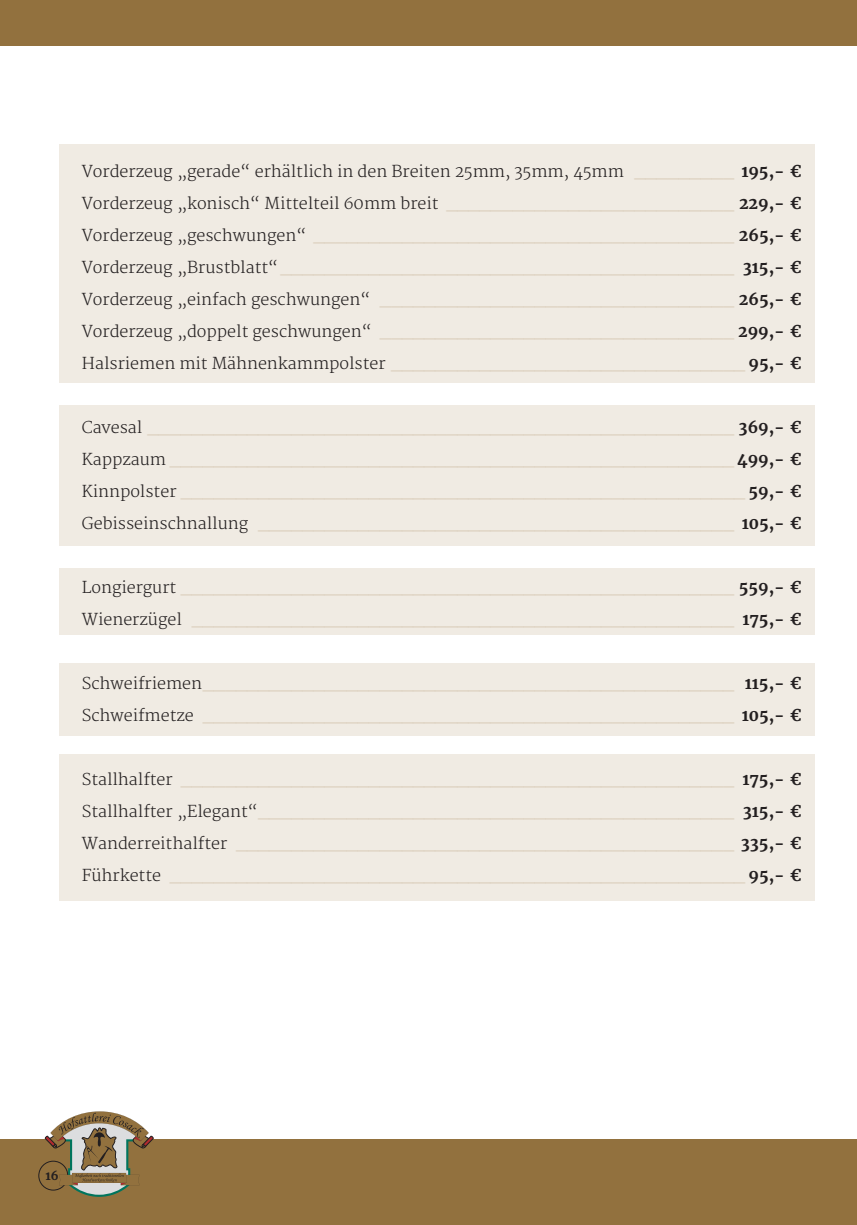
<style>
.page{position:relative;width:857px;height:1225px;background:#fff}
.page>*{position:absolute;margin:0;border:0;box-sizing:border-box;transform-origin:0 0}
.copy_Preis-Block{font:300 16px "Merriweather";color:#d6c8b3}
.copy_Preis-Block-2{font:300 16px "Merriweather";color:#231f20}
.t1{font:700 12px "Merriweather";color:#231f20}
.s1{color:#d6c8b3}
.s2{font-weight:700}
.s3{color:#231f20}
.s4{font-weight:700;color:#231f20}
</style>
<div class="page">
<div style="left:59px;top:145px;width:755px;height:238px;background:#f0ebe3"></div>
<div style="left:59px;top:405px;width:755px;height:141px;background:#f0ebe3"></div>
<div style="left:59px;top:568px;width:755px;height:67px;background:#f0ebe3"></div>
<div style="left:59px;top:663px;width:755px;height:73px;background:#f0ebe3"></div>
<div style="left:59px;top:754px;width:755px;height:146px;background:#f0ebe3"></div>
<div style="left:0;top:1140px;width:856px;height:85px;background:#92713e"></div>
<div style="left:39px;top:1161px;width:29px;height:29px;border:1px solid #231f20;border-radius:50%"></div>
<div style="left:45px;top:1136px;width:11px;height:10px;border:1px solid #231f20;border-radius:2px"></div>
<div style="left:143px;top:1136px;width:10px;height:10px;border:1px solid #231f20;border-radius:2px"></div>
<svg style="left:49px;top:1111px;width:101px;height:85px"></svg>
<div style="left:0;top:0;width:856px;height:45px;background:#92713e"></div>
<p class="copy_Preis-Block-2" style="left:82px;top:162px;width:721px">Vorderzeug „gerade“ erhältlich in den Breiten 25mm, 35mm, 45mm <span class="s1">_________</span> <span class="s2">195,- €</span></p>
<p class="copy_Preis-Block-2" style="left:82px;top:194px;width:721px">Vorderzeug „konisch“ Mittelteil 60mm breit <span class="s1">__________________________</span> <span class="s2">229,- €</span></p>
<p class="copy_Preis-Block" style="left:82px;top:226px;width:721px"><span class="s3">Vorderzeug „geschwungen“</span> ______________________________________ <span class="s4">265,- €</span></p>
<p class="copy_Preis-Block" style="left:82px;top:258px;width:721px"><span class="s3">Vorderzeug „Brustblatt“</span>_________________________________________ <span class="s4">315,- €</span></p>
<p class="copy_Preis-Block" style="left:82px;top:290px;width:721px"><span class="s3">Vorderzeug „einfach geschwungen“</span> ________________________________ <span class="s4">265,- €</span></p>
<p class="copy_Preis-Block" style="left:82px;top:322px;width:721px"><span class="s3">Vorderzeug „doppelt geschwungen“</span> ________________________________ <span class="s4">299,- €</span></p>
<p class="copy_Preis-Block" style="left:82px;top:354px;width:721px"><span class="s3">Halsriemen mit Mähnenkammpolster</span> ________________________________ <span class="s4">95,- €</span></p>
<p class="copy_Preis-Block" style="left:82px;top:418px;width:721px"><span class="s3">Cavesal</span> _____________________________________________________ <span class="s4">369,- €</span></p>
<p class="copy_Preis-Block" style="left:82px;top:450px;width:721px"><span class="s3">Kappzaum</span> ___________________________________________________ <span class="s4">499,- €</span></p>
<p class="copy_Preis-Block" style="left:82px;top:482px;width:721px"><span class="s3">Kinnpolster</span> ___________________________________________________ <span class="s4">59,- €</span></p>
<p class="copy_Preis-Block" style="left:82px;top:514px;width:721px"><span class="s3">Gebisseinschnallung</span> ___________________________________________ <span class="s4">105,- €</span></p>
<p class="copy_Preis-Block" style="left:82px;top:578px;width:721px"><span class="s3">Longiergurt</span> __________________________________________________ <span class="s4">559,- €</span></p>
<p class="copy_Preis-Block" style="left:82px;top:610px;width:721px"><span class="s3">Wienerzügel</span> _________________________________________________ <span class="s4">175,- €</span></p>
<p class="copy_Preis-Block" style="left:82px;top:674px;width:721px"><span class="s3">Schweifriemen</span>________________________________________________ <span class="s4">115,- €</span></p>
<p class="copy_Preis-Block" style="left:82px;top:706px;width:721px"><span class="s3">Schweifmetze</span> ________________________________________________ <span class="s4">105,- €</span></p>
<p class="copy_Preis-Block" style="left:82px;top:770px;width:721px"><span class="s3">Stallhalfter</span> __________________________________________________ <span class="s4">175,- €</span></p>
<p class="copy_Preis-Block" style="left:82px;top:802px;width:721px"><span class="s3">Stallhalfter „Elegant“</span>___________________________________________ <span class="s4">315,- €</span></p>
<p class="copy_Preis-Block" style="left:82px;top:834px;width:721px"><span class="s3">Wanderreithalfter</span> _____________________________________________ <span class="s4">335,- €</span></p>
<p class="copy_Preis-Block" style="left:82px;top:866px;width:721px"><span class="s3">Führkette</span> ____________________________________________________ <span class="s4">95,- €</span></p>
<p class="t1" style="left:46px;top:1167px;width:16px">1616</p>
</div>
